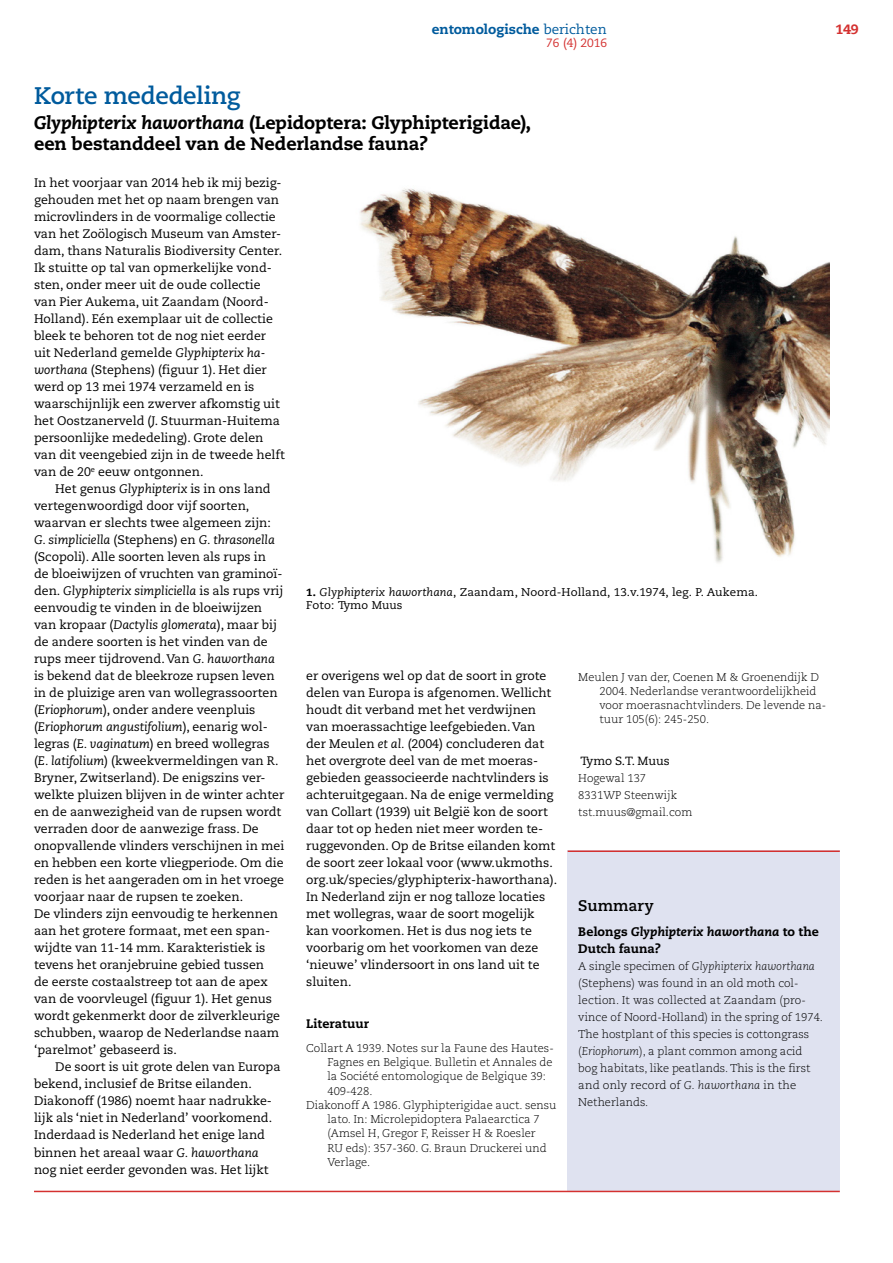
<style>
.page{position:relative;width:893px;height:1263px;background:#fff}
.page>*{position:absolute;margin:0;border:0;box-sizing:border-box;transform-origin:0 0}
.t1{font:700 24px "Caecilia LT Std";letter-spacing:-.005em;color:#005b9d}
.t2{font:800 18px/21px "Caecilia LT Std";letter-spacing:-.01em;color:#000}
.t3{font:700 15.3px "Caecilia LT Std";color:#000}
.t4{font:800 13.5px "Caecilia LT Std";color:#005b9d}
.t5{font:800 13.5px "Caecilia LT Std";color:#d43130}
.t6{font:12.3px/17px "Caecilia LT Std";color:#000}
.t7{font:800 12.3px/17px "Caecilia LT Std";letter-spacing:.005em;color:#000}
.t8{font:12px "Caecilia LT Std";color:#d43130}
.t9{font:11.85px "Caecilia LT Std";color:#000}
.t10{font:300 11.25px/17px "Caecilia LT Std";color:#000}
.t11{font:11.25px/13.5px "Caecilia LT Std";letter-spacing:.01em;color:#000}
.s1{font-weight:400}
.s2{font-style:italic}
.s3{font-weight:800;font-size:10.5px}
</style>
<div class="page">
<div style="left:568px;top:850px;width:272px;height:341px;background:#dfe2f0"></div>
<img style="left:360px;top:188px;width:469px;height:375px">
<hr style="left:34px;top:1191px;width:806px;height:1px;background:#d43130">
<hr style="left:568px;top:850px;width:272px;height:2px;background:#d43130">
<p class="t4" style="left:432px;top:21px;width:177px">entomologische <span class="s1">berichten</span></p>
<p class="t5" style="left:835px;top:21px;width:25px">149</p>
<p class="t8" style="left:546px;top:36px;width:62px">76 (4) 2016</p>
<h1 class="t1" style="left:34px;top:81px;width:208px">Korte mededeling</h1>
<h2 class="t2" style="left:34px;top:112px;width:499px"><span class="s2">Glyphipterix haworthana</span> (Lepidoptera: Glyphipterigidae), een bestanddeel van de Nederlandse fauna?</h2>
<p class="t6" style="left:34px;top:175px;width:252px">In het voorjaar van 2014 heb ik mij bezig&shy;gehouden met het op naam brengen van microvlinders in de voormalige collectie van het Zoölogisch Museum van Amster&shy;dam, thans Naturalis Biodiversity Center.<br>Ik stuitte op tal van opmerkelijke vond&shy;sten, onder meer uit de oude collectie van Pier Aukema, uit Zaandam (Noord-Holland). Eén exemplaar uit de collectie bleek te behoren tot de nog niet eerder uit Nederland gemelde <span class="s2">Glyphipterix ha&shy;worthana</span> (Stephens) (figuur 1). Het dier werd op 13 mei 1974 verzameld en is waarschijnlijk een zwerver afkomstig uit het Oostzanerveld (J. Stuurman-Huitema persoonlijke mededeling). Grote delen van dit veengebied zijn in de tweede helft van de 20<sup>e</sup> eeuw ontgonnen.</p>
<p class="t6" style="left:34px;top:481px;width:252px;text-indent:21px">Het genus <span class="s2">Glyphipterix</span> is in ons land vertegenwoordigd door vijf soorten, waarvan er slechts twee algemeen zijn:<br><span class="s2">G. simpliciella</span> (Stephens) en <span class="s2">G. thrasonella </span>(Scopoli). Alle soorten leven als rups in<br>de bloeiwijzen of vruchten van graminoï&shy;den. <span class="s2">Glyphipterix simpliciella</span> is als rups vrij eenvoudig te vinden in de bloeiwijzen van kropaar (<span class="s2">Dactylis glomerata</span>), maar bij de andere soorten is het vinden van de rups meer tijdrovend. Van <span class="s2">G. haworthana </span>is bekend dat de bleekroze rupsen leven in de pluizige aren van wollegrassoorten (<span class="s2">Eriophorum</span>), onder andere veenpluis (<span class="s2">Eriophorum angustifolium</span>), eenarig wol&shy;legras (<span class="s2">E. vaginatum</span>) en breed wollegras (<span class="s2">E. latifolium</span>) (kweekvermeldingen van R.<br>Bryner, Zwitserland). De enigszins ver&shy;welkte pluizen blijven in de winter achter en de aanwezigheid van de rupsen wordt verraden door de aanwezige frass. De onopvallende vlinders verschijnen in mei en hebben een korte vliegperiode. Om die reden is het aangeraden om in het vroege voorjaar naar de rupsen te zoeken.<br>De vlinders zijn eenvoudig te herkennen aan het grotere formaat, met een span&shy;wijdte van 11-14 mm. Karakteristiek is tevens het oranjebruine gebied tussen<br>de eerste costaalstreep tot aan de apex van de voorvleugel (figuur 1). Het genus wordt gekenmerkt door de zilverkleurige schubben, waarop de Nederlandse naam ‘parelmot’ gebaseerd is.</p>
<p class="t6" style="left:34px;top:1059px;width:248px;text-indent:21px">De soort is uit grote delen van Europa bekend, inclusief de Britse eilanden.<br>Diakonoff (1986) noemt haar nadrukke&shy;lijk als ‘niet in Nederland’ voorkomend.<br>Inderdaad is Nederland het enige land binnen het areaal waar <span class="s2">G. haworthana </span>nog niet eerder gevonden was. Het lijkt</p>
<p class="t11" style="left:306px;top:585px;width:453px"><span class="s3">1.</span> <span class="s2">Glyphipterix haworthana</span>, Zaandam, Noord-Holland, 13.v.1974, leg. P. Aukema.<br>Foto: Tymo Muus</p>
<p class="t6" style="left:306px;top:668px;width:253px">er overigens wel op dat de soort in grote delen van Europa is afgenomen. Wellicht houdt dit verband met het verdwijnen van moerassachtige leefgebieden. Van der Meulen <span class="s2">et al.</span> (2004) concluderen dat het overgrote deel van de met moeras&shy;gebieden geassocieerde nachtvlinders is achteruitgegaan. Na de enige vermelding van Collart (1939) uit België kon de soort daar tot op heden niet meer worden te&shy;ruggevonden. Op de Britse eilanden komt de soort zeer lokaal voor (www.ukmoths. org.uk/species/glyphipterix-haworthana).<br>In Nederland zijn er nog talloze locaties met wollegras, waar de soort mogelijk kan voorkomen. Het is dus nog iets te voorbarig om het voorkomen van deze ‘nieuwe’ vlindersoort in ons land uit te sluiten.</p>
<p class="t7" style="left:306px;top:1015px;width:64px">Literatuur</p>
<p class="t10" style="left:306px;top:1040px;width:249px">Collart A 1939. Notes sur la Faune des Hautes-</p>
<p class="t10" style="left:327px;top:1054px;width:227px">Fagnes en Belgique. Bulletin et Annales de</p>
<p class="t10" style="left:327px;top:1068px;width:220px">la Société entomologique de Belgique 39:</p>
<p class="t10" style="left:327px;top:1082px;width:47px">409-428.</p>
<p class="t10" style="left:306px;top:1097px;width:252px">Diakonoff A 1986. Glyphipterigidae auct. sensu</p>
<p class="t10" style="left:327px;top:1111px;width:214px">lato. In: Microlepidoptera Palaearctica 7</p>
<p class="t10" style="left:327px;top:1125px;width:210px">(Amsel H, Gregor F, Reisser H &amp; Roesler</p>
<p class="t10" style="left:327px;top:1139px;width:221px">RU eds): 357-360. G. Braun Druckerei und</p>
<p class="t10" style="left:327px;top:1154px;width:44px">Verlage.</p>
<p class="t10" style="left:600px;top:670px;width:228px;line-height:14.2px;text-indent:-21px">Meulen J van der, Coenen M &amp; Groenendijk D 2004. Nederlandse verantwoordelijkheid voor moerasnachtvlinders. De levende na&shy;tuur 105(6): 245-250.</p>
<p class="t9" style="left:580px;top:754px;width:91px">Tymo S.T. Muus</p>
<p class="t10" style="left:578px;top:770px;width:116px">Hogewal 137<br>8331WP Steenwijk tst.muus@gmail.com</p>
<p class="t3" style="left:578px;top:897px;width:77px">Summary</p>
<p class="t7" style="left:578px;top:923px;width:242px">Belongs <span class="s2">Glyphipterix haworthana</span> to the<br>Dutch fauna?</p>
<p class="t10" style="left:578px;top:957px;width:246px">A single specimen of <span class="s2">Glyphipterix haworthana </span>(Stephens) was found in an old moth col&shy;lection. It was collected at Zaandam (pro&shy;vince of Noord-Holland) in the spring of 1974.<br>The hostplant of this species is cottongrass (<span class="s2">Eriophorum</span>), a plant common among acid bog habitats, like peatlands. This is the first and only record of <span class="s2">G. haworthana</span> in the Netherlands.</p>
</div>
